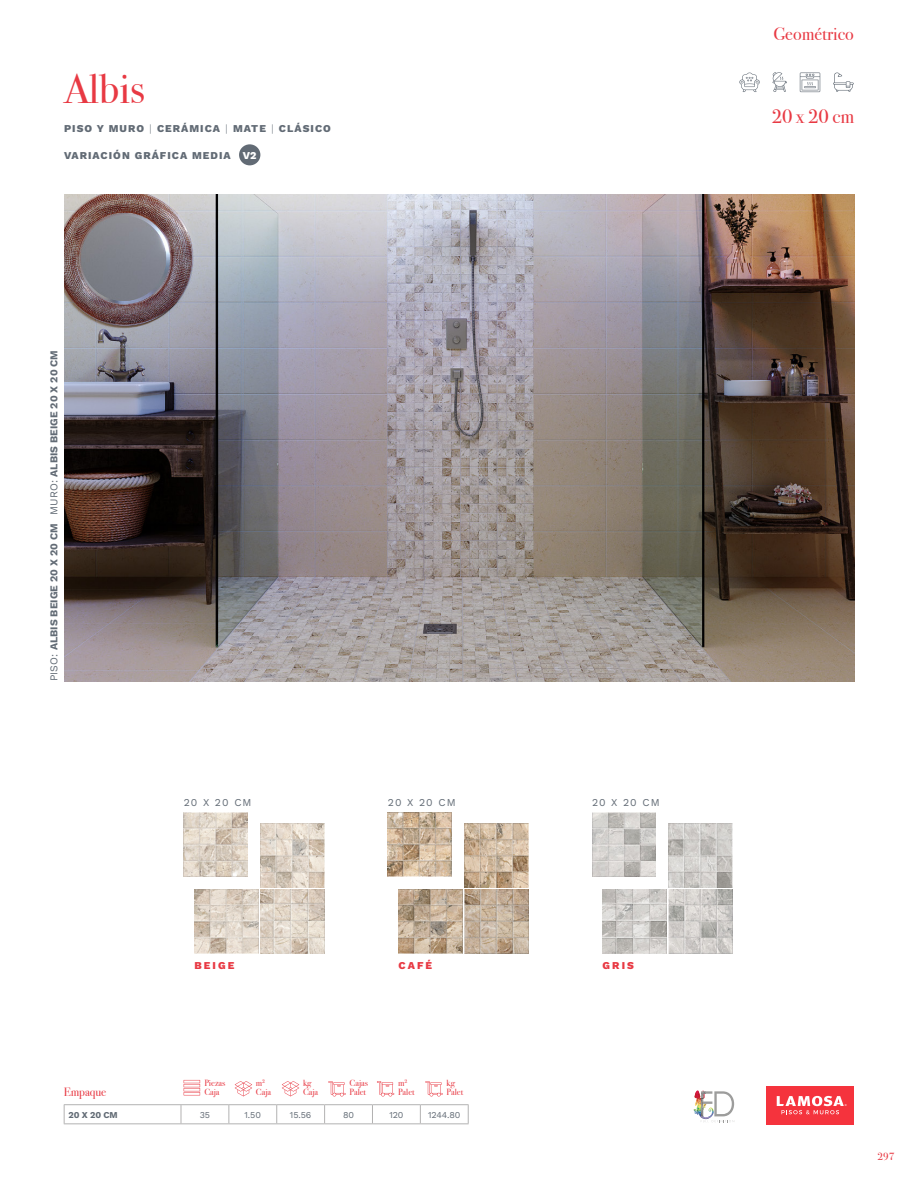
<style>
.page{position:relative;width:918px;height:1188px;background:#fff}
.page>*{position:absolute;margin:0;border:0;box-sizing:border-box;transform-origin:0 0}
.t1{font:42px "Bodoni Svty Two ITCTT";color:#e83943}
.t2{font:19.5px "Bodoni Svty Two ITCTT";color:#e83943}
.t3{font:18px "Bodoni Svty Two ITCTT";color:#e83943}
.t4{font:12px "Bodoni Svty Two ITCTT";color:#e83943}
.t5{font:800 10.5px "Work Sans";letter-spacing:.1em;color:#626b75}
.t6{font:700 10.5px "Work Sans";color:#626b75}
.t7{font:10.5px "Work Sans";letter-spacing:.1em;color:#626b75}
.t8{font:800 10.5px "Work Sans";letter-spacing:.2em;color:#e83943}
.t9{font:10.5px "Bodoni Svty Two ITCTT";color:#e83943}
.t10{font:800 10.5px "Work Sans";color:#fff}
.t11{font:9px "Bodoni Svty Two ITCTT";color:#e83943}
.t12{font:9px "Work Sans";letter-spacing:-.01em;color:#626b75}
.t13{font:700 9px "Work Sans";color:#626b75}
.s1{font-weight:300}
.s2{font-weight:400}
</style>
<div class="page">
<svg style="left:833px;top:73px;width:21px;height:19px"></svg>
<svg style="left:739px;top:72px;width:21px;height:20px"></svg>
<svg style="left:800px;top:73px;width:20px;height:19px"></svg>
<svg style="left:773px;top:72px;width:14px;height:20px"></svg>
<img style="left:64px;top:195px;width:790px;height:486px">
<svg style="left:282px;top:1081px;width:17px;height:15px"></svg>
<svg style="left:235px;top:1081px;width:17px;height:15px"></svg>
<svg style="left:328px;top:1081px;width:18px;height:15px"></svg>
<svg style="left:377px;top:1081px;width:17px;height:15px"></svg>
<svg style="left:425px;top:1081px;width:18px;height:15px"></svg>
<hr style="left:184px;top:1088px;width:16px;height:3px;background:#e83943">
<svg style="left:184px;top:1089px;width:16px;height:6px"></svg>
<hr style="left:184px;top:1084px;width:16px;height:3px;background:#e83943">
<hr style="left:184px;top:1080px;width:16px;height:3px;background:#e83943">
<svg style="left:64px;top:1105px;width:1px;height:18px"></svg>
<svg style="left:468px;top:1105px;width:1px;height:18px"></svg>
<svg style="left:181px;top:1105px;width:1px;height:18px"></svg>
<svg style="left:229px;top:1105px;width:1px;height:18px"></svg>
<svg style="left:276px;top:1105px;width:1px;height:18px"></svg>
<svg style="left:324px;top:1105px;width:1px;height:18px"></svg>
<svg style="left:372px;top:1105px;width:1px;height:18px"></svg>
<svg style="left:420px;top:1105px;width:1px;height:18px"></svg>
<hr style="left:64px;top:1104px;width:117px;height:1px;background:#b3b2b2">
<hr style="left:181px;top:1104px;width:48px;height:1px;background:#b3b2b2">
<hr style="left:229px;top:1104px;width:48px;height:1px;background:#b3b2b2">
<hr style="left:277px;top:1104px;width:48px;height:1px;background:#b3b2b2">
<hr style="left:325px;top:1104px;width:47px;height:1px;background:#b3b2b2">
<hr style="left:372px;top:1104px;width:48px;height:1px;background:#b3b2b2">
<hr style="left:420px;top:1104px;width:49px;height:1px;background:#b3b2b2">
<hr style="left:64px;top:1123px;width:117px;height:1px;background:#b3b2b2">
<hr style="left:181px;top:1123px;width:48px;height:1px;background:#b3b2b2">
<hr style="left:229px;top:1123px;width:48px;height:1px;background:#b3b2b2">
<hr style="left:277px;top:1123px;width:48px;height:1px;background:#b3b2b2">
<hr style="left:325px;top:1123px;width:47px;height:1px;background:#b3b2b2">
<hr style="left:372px;top:1123px;width:48px;height:1px;background:#b3b2b2">
<hr style="left:420px;top:1123px;width:49px;height:1px;background:#b3b2b2">
<svg style="left:694px;top:1090px;width:40px;height:32px"></svg>
<div style="left:766px;top:1086px;width:88px;height:38px;background:#f5333d"></div>
<svg style="left:777px;top:1096px;width:70px;height:18px"></svg>
<div style="left:239px;top:144px;width:21px;height:21px;background:#626b75;border-radius:50%"></div>
<img style="left:260px;top:823px;width:64px;height:64px">
<img style="left:260px;top:889px;width:64px;height:64px">
<img style="left:184px;top:813px;width:64px;height:63px">
<img style="left:194px;top:889px;width:64px;height:64px">
<img style="left:464px;top:823px;width:64px;height:64px">
<img style="left:464px;top:889px;width:64px;height:64px">
<img style="left:388px;top:813px;width:64px;height:63px">
<img style="left:399px;top:889px;width:63px;height:64px">
<img style="left:669px;top:823px;width:63px;height:64px">
<img style="left:669px;top:889px;width:63px;height:64px">
<img style="left:592px;top:813px;width:64px;height:63px">
<img style="left:603px;top:889px;width:63px;height:64px">
<p class="t1" style="left:64px;top:54px;width:83px">Albis</p>
<p class="t5" style="left:64px;top:120px;width:268px">PISO Y MURO <span class="s1">|</span> CERÁMICA <span class="s1">|</span> MATE <span class="s1">|</span> CLÁSICO</p>
<p class="t5" style="left:64px;top:147px;width:168px">VARIACIÓN GRÁFICA MEDIA</p>
<p class="t10" style="left:243px;top:147px;width:15px">V2</p>
<p class="t6" style="left:46px;top:681px;width:333px;rotate:-90deg"><span class="s2">PISO:</span> ALBIS BEIGE 20 X 20 CM <span class="s2">MURO:</span> ALBIS BEIGE 20 X 20 CM</p>
<p class="t4" style="left:64px;top:1082px;width:44px">Empaque</p>
<p class="t7" style="left:184px;top:795px;width:69px">20 X 20 CM</p>
<p class="t7" style="left:388px;top:795px;width:69px">20 X 20 CM</p>
<p class="t8" style="left:194px;top:958px;width:41px">BEIGE</p>
<p class="t8" style="left:399px;top:958px;width:35px">CAFÉ</p>
<p class="t11" style="left:204px;top:1076px;width:23px">Piezas</p>
<p class="t11" style="left:204px;top:1085px;width:17px">Caja</p>
<p class="t11" style="left:256px;top:1075px;width:11px">m<sup>2</sup></p>
<p class="t11" style="left:256px;top:1084px;width:17px">Caja</p>
<p class="t11" style="left:303px;top:1076px;width:10px">kg</p>
<p class="t11" style="left:303px;top:1085px;width:17px">Caja</p>
<p class="t11" style="left:350px;top:1076px;width:20px">Cajas</p>
<p class="t11" style="left:350px;top:1085px;width:18px">Palet</p>
<p class="t11" style="left:398px;top:1076px;width:11px">m<sup>2</sup></p>
<p class="t11" style="left:398px;top:1085px;width:18px">Palet</p>
<p class="t11" style="left:447px;top:1076px;width:10px">kg</p>
<p class="t11" style="left:447px;top:1085px;width:18px">Palet</p>
<p class="t13" style="left:68px;top:1109px;width:51px">20 X 20 CM</p>
<p class="t12" style="left:200px;top:1109px;width:12px">35</p>
<p class="t12" style="left:245px;top:1109px;width:18px">1.50</p>
<p class="t12" style="left:290px;top:1109px;width:23px">15.56</p>
<p class="t12" style="left:343px;top:1109px;width:13px">80</p>
<p class="t12" style="left:389px;top:1109px;width:16px">120</p>
<p class="t12" style="left:428px;top:1109px;width:34px">1244.80</p>
<h3 class="t3" style="left:773px;top:19px;width:82px">Geométrico</h3>
<p class="t2" style="left:772px;top:101px;width:84px">20 x 20 cm</p>
<p class="t7" style="left:592px;top:795px;width:69px">20 X 20 CM</p>
<p class="t8" style="left:603px;top:958px;width:33px">GRIS</p>
<p class="t9" style="left:878px;top:1148px;width:18px">297</p>
</div>
